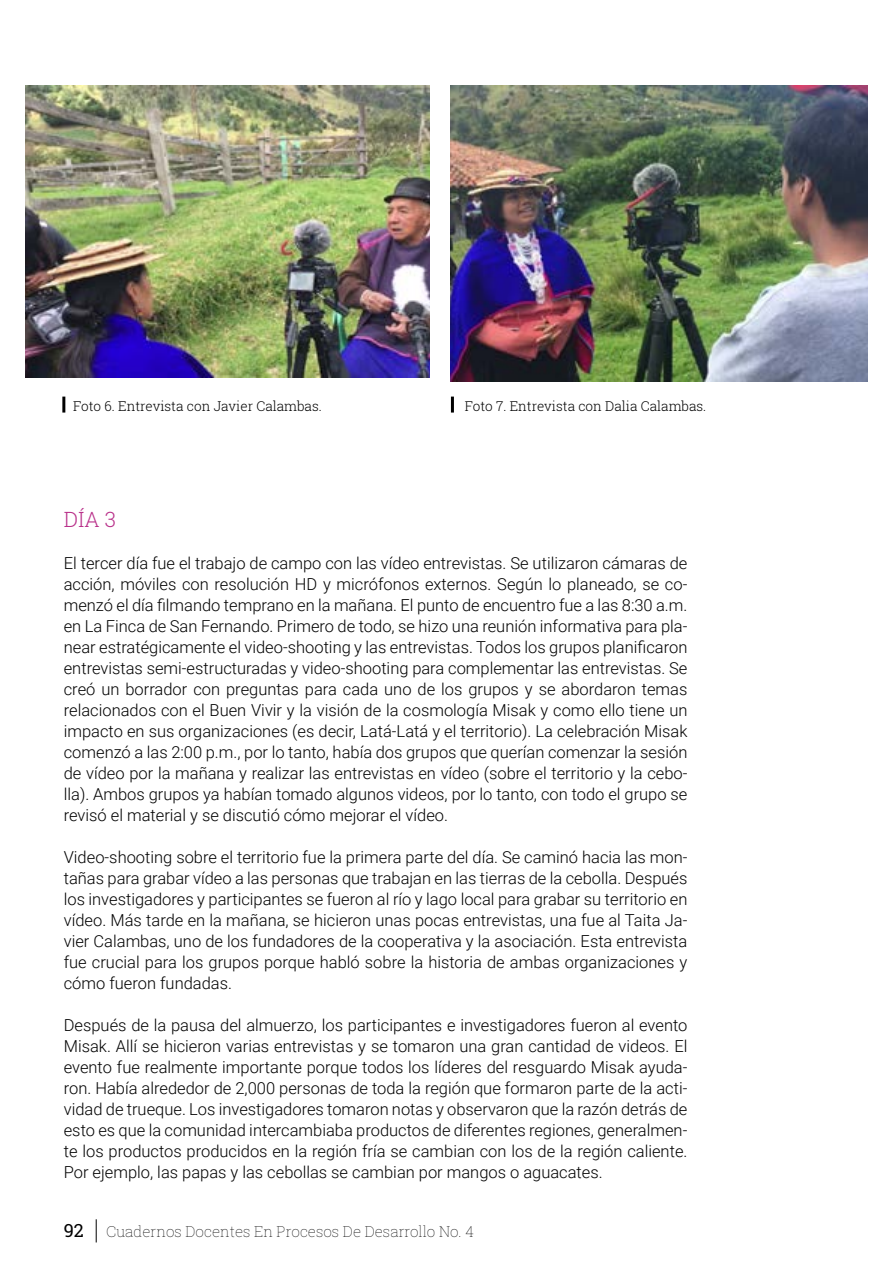
<style>
.page{position:relative;width:893px;height:1263px;background:#fff}
.page>*{position:absolute;margin:0;border:0;box-sizing:border-box;transform-origin:0 0}
.t1{font:300 21px "Roboto Slab";color:#b9318a}
.t2{font:300 16.5px/21px "Roboto";color:#000;text-align:justify}
.t3{font:100 15px "Roboto Slab";color:#000}
.t4{font:300 13.5px "Roboto Slab";color:#000}
.s1{font-weight:400;font-size:18px}
</style>
<div class="page">
<svg style="left:96px;top:1219px;width:1px;height:23px"></svg>
<img style="left:26px;top:85px;width:403px;height:293px">
<img style="left:451px;top:85px;width:416px;height:296px">
<hr style="left:62px;top:397px;width:3px;height:16px;background:#000">
<hr style="left:451px;top:397px;width:3px;height:16px;background:#000">
<p class="t4" style="left:73px;top:397px;width:250px">Foto 6. Entrevista con Javier Calambas.</p>
<p class="t4" style="left:465px;top:397px;width:243px">Foto 7. Entrevista con Dalia Calambas.</p>
<p class="t1" style="left:64px;top:505px;width:54px">DÍA 3</p>
<p class="t2" style="left:64px;top:552px;width:625px">El tercer día fue el trabajo de campo con las vídeo entrevistas. Se utilizaron cámaras de acción, móviles con resolución HD y micrófonos externos. Según lo planeado, se co&shy;menzó el día filmando temprano en la mañana. El punto de encuentro fue a las 8:30 a.m. en La Finca de San Fernando. Primero de todo, se hizo una reunión informativa para pla&shy;near estratégicamente el video-shooting y las entrevistas. Todos los grupos planificaron entrevistas semi-estructuradas y video-shooting para complementar las entrevistas. Se creó un borrador con preguntas para cada uno de los grupos y se abordaron temas relacionados con el Buen Vivir y la visión de la cosmología Misak y como ello tiene un impacto en sus organizaciones (es decir, Latá-Latá y el territorio). La celebración Misak comenzó a las 2:00 p.m., por lo tanto, había dos grupos que querían comenzar la sesión de vídeo por la mañana y realizar las entrevistas en vídeo (sobre el territorio y la cebo&shy;lla). Ambos grupos ya habían tomado algunos videos, por lo tanto, con todo el grupo se revisó el material y se discutió cómo mejorar el vídeo.</p>
<p class="t2" style="left:64px;top:846px;width:625px">Video-shooting sobre el territorio fue la primera parte del día. Se caminó hacia las mon&shy;tañas para grabar vídeo a las personas que trabajan en las tierras de la cebolla. Después los investigadores y participantes se fueron al río y lago local para grabar su territorio en vídeo. Más tarde en la mañana, se hicieron unas pocas entrevistas, una fue al Taita Ja&shy;vier Calambas, uno de los fundadores de la cooperativa y la asociación. Esta entrevista fue crucial para los grupos porque habló sobre la historia de ambas organizaciones y cómo fueron fundadas.</p>
<p class="t2" style="left:64px;top:1014px;width:625px">Después de la pausa del almuerzo, los participantes e investigadores fueron al evento Misak. Allí se hicieron varias entrevistas y se tomaron una gran cantidad de videos. El evento fue realmente importante porque todos los líderes del resguardo Misak ayuda&shy;ron. Había alrededor de 2,000 personas de toda la región que formaron parte de la acti&shy;vidad de trueque. Los investigadores tomaron notas y observaron que la razón detrás de esto es que la comunidad intercambiaba productos de diferentes regiones, generalmen&shy;te los productos producidos en la región fría se cambian con los de la región caliente.<br>Por ejemplo, las papas y las cebollas se cambian por mangos o aguacates.</p>
<p class="t3" style="left:64px;top:1221px;width:412px"><span class="s1">92</span> Cuadernos Docentes En Procesos De Desarrollo No. 4</p>
</div>
